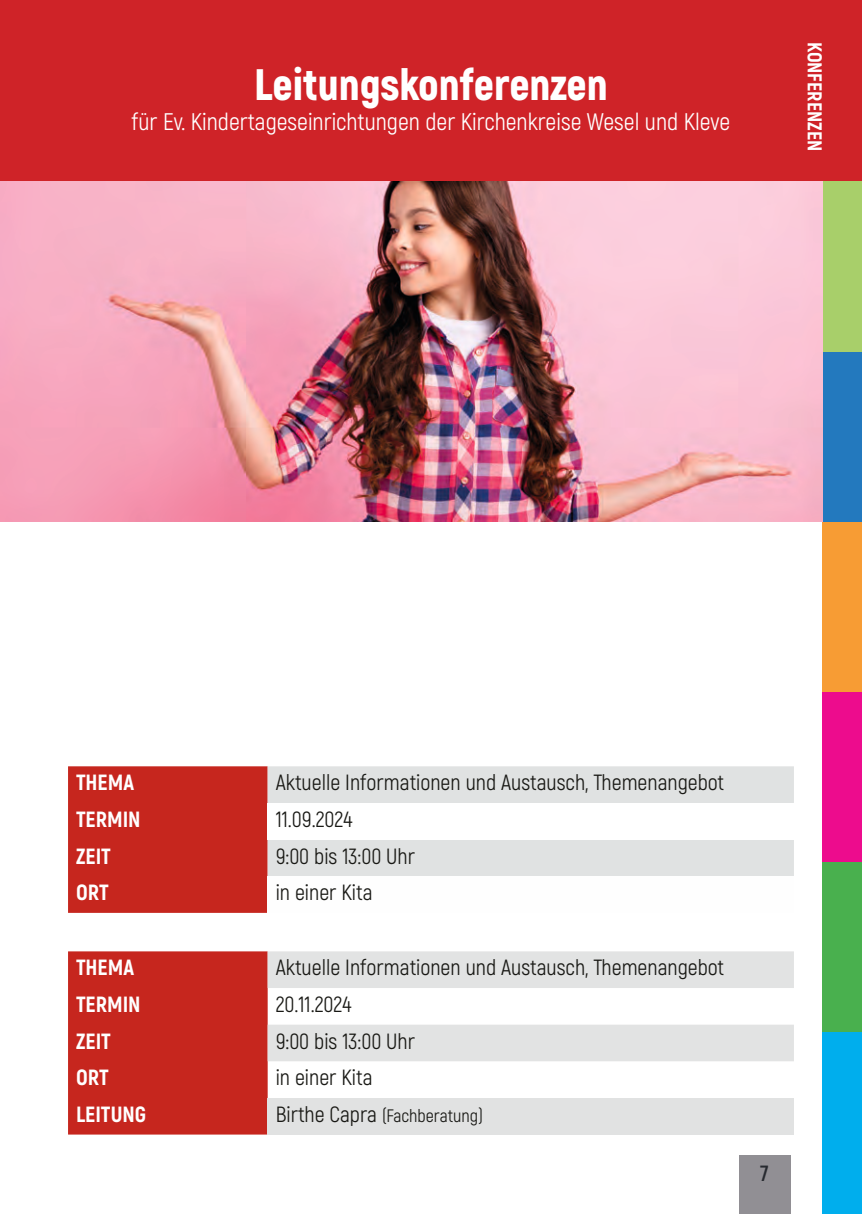
<style>
.page{position:relative;width:862px;height:1214px;background:#fff}
.page>*{position:absolute;margin:0;border:0;box-sizing:border-box;transform-origin:0 0}
.t1{font:900 44px "Akrobat";color:#fff}
.t2{font:24px "Akrobat";color:#fff}
.t3{font:22px "Akrobat";color:#191915}
.t4{font:800 22px "Akrobat";color:#fff}
.t5{font:700 22px "Akrobat";color:#272a30}
.t6{font:800 20px "Akrobat";color:#fff}
.t7{font:18px "Akrobat";color:#191915}
.s1{font-size:22px}
</style>
<div class="page">
<div style="left:738px;top:1155px;width:52px;height:58px;background:#918f94"></div>
<div style="left:822px;top:522px;width:40px;height:170px;background:#f79c34"></div>
<div style="left:0;top:0;width:862px;height:181px;background:#cf2328"></div>
<div style="left:822px;top:351px;width:40px;height:171px;background:#2379be"></div>
<div style="left:822px;top:692px;width:40px;height:170px;background:#ed0c8d"></div>
<div style="left:822px;top:862px;width:40px;height:170px;background:#49b04e"></div>
<div style="left:822px;top:181px;width:40px;height:170px;background:#a8cf6a"></div>
<div style="left:822px;top:1032px;width:40px;height:181px;background:#00aeed"></div>
<svg style="left:68px;top:766px;width:200px;height:368px;background:#cc3c35"></svg>
<div style="left:268px;top:766px;width:526px;height:110px;background:#e0e2e2"></div>
<div style="left:268px;top:802px;width:526px;height:37px;background:#fff"></div>
<svg style="left:268px;top:951px;width:526px;height:110px;fill:#e2e3e3"></svg>
<div style="left:268px;top:1097px;width:526px;height:37px;background:#e1e2e2"></div>
<img style="left:0;top:181px;width:822px;height:341px">
<h1 class="t1" style="left:254px;top:59px;width:355px">Leitungskonferenzen</h1>
<p class="t2" style="left:132px;top:107px;width:600px">für Ev. Kindertageseinrichtungen der Kirchenkreise Wesel und Kleve</p>
<p class="t6" style="left:826px;top:41px;width:111px;rotate:90deg">KONFERENZEN</p>
<p class="t4" style="left:76px;top:769px;width:60px">THEMA</p>
<p class="t3" style="left:276px;top:769px;width:450px">Aktuelle Informationen und Austausch, Themenangebot</p>
<p class="t4" style="left:76px;top:806px;width:66px">TERMIN</p>
<p class="t3" style="left:276px;top:806px;width:78px">11.09.2024</p>
<p class="t4" style="left:76px;top:842px;width:36px">ZEIT</p>
<p class="t3" style="left:276px;top:842px;width:141px">9:00 bis 13:00 Uhr</p>
<p class="t4" style="left:76px;top:879px;width:34px">ORT</p>
<p class="t3" style="left:276px;top:879px;width:98px">in einer Kita</p>
<p class="t4" style="left:76px;top:954px;width:60px">THEMA</p>
<p class="t3" style="left:276px;top:954px;width:450px">Aktuelle Informationen und Austausch, Themenangebot</p>
<p class="t4" style="left:76px;top:991px;width:66px">TERMIN</p>
<p class="t3" style="left:276px;top:991px;width:77px">20.11.2024</p>
<p class="t4" style="left:76px;top:1027px;width:36px">ZEIT</p>
<p class="t3" style="left:276px;top:1027px;width:141px">9:00 bis 13:00 Uhr</p>
<p class="t4" style="left:76px;top:1064px;width:34px">ORT</p>
<p class="t3" style="left:276px;top:1064px;width:98px">in einer Kita</p>
<p class="t4" style="left:76px;top:1101px;width:72px">LEITUNG</p>
<p class="t7" style="left:276px;top:1104px;width:209px"><span class="s1">Birthe Capra</span> (Fachberatung)</p>
<p class="t5" style="left:760px;top:1160px;width:10px">7</p>
</div>
